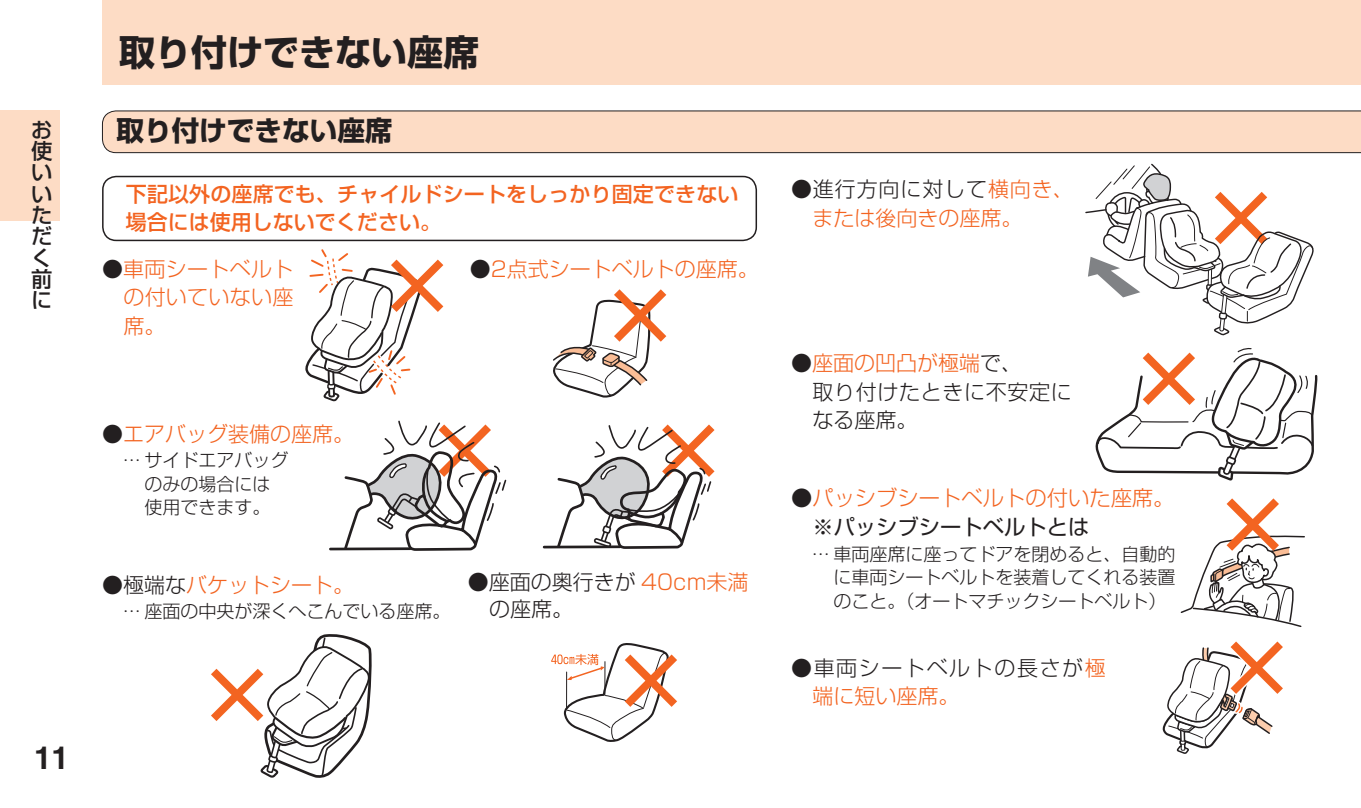
<style>
.page{position:relative;width:1361px;height:808px;background:#fff}
.page>*{position:absolute;margin:0;border:0;box-sizing:border-box;transform-origin:0 0}
.t1{font:700 36px "Shin Go Pro";color:#231f20}
.t2{font:700 31.5px "Helvetica LT Std";color:#231f20}
.t3{font:700 27.6px "Shin Go Pro";color:#231f20}
.t4{font:300 21.3px/28.8px "Shin Go Pro";color:#f36421}
.t5{font:500 21.3px/21.3px "Shin Go Pro";color:#231f20}
.t6{font:300 21px/28.5px "Shin Go Pro";color:#f36421;text-align:justify}
.t7{font:300 21px/28.5px "Shin Go Pro";color:#231f20}
.t8{font:500 21px/27.6px "Shin Go Pro";letter-spacing:.005em;color:#f36421}
.t9{font:300 21px/28.5px "Shin Go Pro";letter-spacing:.04em;color:#f36421}
.t10{font:300 21px/28.5px "Shin Go Pro";letter-spacing:.075em;color:#231f20}
.t11{font:300 18px/23.4px "Shin Go Pro";color:#231f20;text-align:justify}
.s1{color:#231f20}
.s2{color:#f36421}
.s3{font-weight:400;color:#231f20}
</style>
<div class="page">
<div style="left:0;top:111px;width:60px;height:110px;background:#fddcc5"></div>
<div style="left:102px;top:0;width:1259px;height:85px;background:#fddcc5"></div>
<div style="left:102px;top:111px;width:1259px;height:42px;background:#fddcc5"></div>
<div style="left:102px;top:176px;width:655px;height:65px;border:2px solid #231f20;border-radius:14px"></div>
<hr style="left:330px;top:547px;width:80px;height:3px;background:#231f20">
<hr style="left:544px;top:545px;width:76px;height:3px;background:#231f20">
<svg style="left:555px;top:424px;width:159px;height:125px"></svg>
<svg style="left:342px;top:421px;width:165px;height:130px"></svg>
<svg style="left:211px;top:634px;width:161px;height:144px"></svg>
<svg style="left:553px;top:289px;width:113px;height:109px"></svg>
<svg style="left:551px;top:643px;width:126px;height:99px"></svg>
<svg style="left:1085px;top:164px;width:228px;height:171px"></svg>
<svg style="left:1095px;top:348px;width:222px;height:132px"></svg>
<svg style="left:1180px;top:498px;width:125px;height:129px"></svg>
<svg style="left:305px;top:249px;width:138px;height:152px"></svg>
<svg style="left:1162px;top:641px;width:121px;height:113px"></svg>
<p class="t5" style="left:31px;top:117px;width:22px">お使いいただく前に</p>
<h1 class="t1" style="left:119px;top:23px;width:361px">取り付けできない座席</h1>
<h3 class="t3" style="left:116px;top:109px;width:277px">取り付けできない座席</h3>
<p class="t8" style="left:126px;top:178px;width:614px">下記以外の座席でも、チャイルドシートをしっかり固定できない場合には使用しないでください。</p>
<p class="t6" style="left:470px;top:252px;width:290px"><span class="s1">●</span>2点式シートベルトの座席。</p>
<p class="t6" style="left:123px;top:252px;width:172px;text-indent:-21px"><span class="s1">●</span>車両シートベルトの付いていない座席。</p>
<p class="t6" style="left:102px;top:417px;width:253px"><span class="s1">●</span>エアバッグ装備の座席。</p>
<p class="t11" style="left:144px;top:447px;width:145px;text-align:left;text-indent:-42px">　 … サイドエアバッグのみの場合には使用できます。</p>
<p class="t6" style="left:102px;top:568px;width:253px"><span class="s1">●極端な</span>バケットシート。</p>
<p class="t11" style="left:102px;top:598px;width:350px">　 … 座面の中央が深くへこんでいる座席。</p>
<p class="t7" style="left:489px;top:566px;width:261px;line-height:27px;text-indent:-21px">●座面の奥行きが <span class="s2">40cm未満</span>の座席。</p>
<h2 class="t2" style="left:34px;top:738px;width:15px">11</h2>
<p class="t9" style="left:812px;top:172px;width:263px;text-indent:-21px"><span class="s1">●進行方向に対して</span>横向き、または後向きの座席。</p>
<p class="t7" style="left:812px;top:347px;width:261px;text-indent:-21px">●<span class="s2">座面の凹凸が極端</span>で、　<br>取り付けたときに不安定になる座席。</p>
<p class="t4" style="left:812px;top:481px;width:364px;text-indent:-21px"><span class="s1">●</span>パッシブシートベルトの付いた座席。<span class="s3">※パッシブシートベルトとは</span></p>
<p class="t11" style="left:833px;top:540px;width:343px;text-indent:-22px">… 車両座席に座ってドアを閉めると、自動的に車両シートベルトを装着してくれる装置のこと。（オートマチックシートベルト）</p>
<p class="t10" style="left:812px;top:651px;width:295px;text-indent:-21px">●車両シートベルトの長さが<span class="s2">極端に短い座席。</span></p>
</div>
